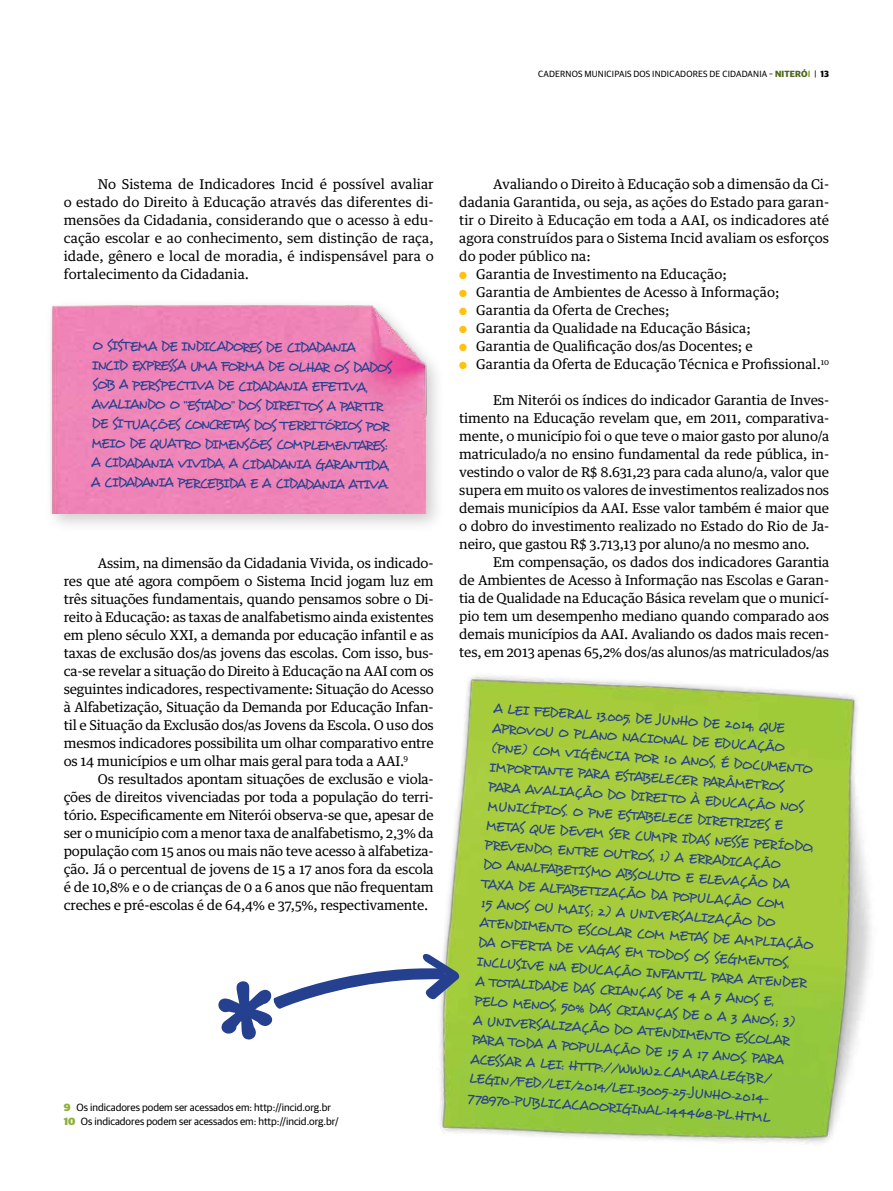
<style>
.page{position:relative;width:893px;height:1191px;background:#fff}
.page>*{position:absolute;margin:0;border:0;box-sizing:border-box;transform-origin:0 0}
.t1{font:13.5px/18px "Guardian Text Egyp";color:#000;text-align:justify}
.t2{font:13.5px/19.5px "Desyrel";letter-spacing:-.055em;color:#25408f}
.t3{font:10.5px/13.5px "Guardian Sans";color:#000}
.t4{font:9px "Guardian Sans";letter-spacing:.02em;color:#000}
.s1{font-weight:700;color:#4f681e}
.s2{font-weight:700;color:#90b03e}
.s3{font-weight:700}
.s4{font-weight:900;color:#90b03e}
</style>
<div class="page">
<div style="left:44px;top:296px;width:402px;height:237px;background:#000;opacity:.2"></div>
<img style="left:44px;top:296px;width:402px;height:217px">
<img style="left:440px;top:675px;width:431px;height:469px">
<div style="left:459px;top:272px;width:8px;height:7px;background:#ffc20e;border-radius:50%"></div>
<div style="left:459px;top:290px;width:8px;height:7px;background:#ffc20e;border-radius:50%"></div>
<div style="left:459px;top:308px;width:8px;height:7px;background:#ffc20e;border-radius:50%"></div>
<div style="left:459px;top:326px;width:8px;height:7px;background:#ffc20e;border-radius:50%"></div>
<div style="left:459px;top:344px;width:8px;height:7px;background:#ffc20e;border-radius:50%"></div>
<div style="left:459px;top:362px;width:8px;height:7px;background:#ffc20e;border-radius:50%"></div>
<svg style="left:218px;top:952px;width:243px;height:87px"></svg>
<p class="t4" style="left:538px;top:67px;width:292px">Cadernos Municipais dos I ndicadores de Cidadania – <span class="s1">NITERÓ</span><span class="s2">I</span> | <span class="s3">13</span></p>
<p class="t1" style="left:64px;top:174px;width:371px;text-indent:34px">No Sistema de Indicadores Incid é possível avaliar o estado do Direito à Educação através das diferentes di&shy;mensões da Cidadania, considerando que o acesso à edu&shy;cação escolar e ao conhecimento, sem distinção de raça, idade, gênero e local de moradia, é indispensável para o fortalecimento da Cidadania.</p>
<p class="t2" style="left:91px;top:337px;width:302px">O SISTEMA DE INDICADORES DE CIDADANIA INCID EXPRESSA UMA FORMA DE OLHAR OS DADOS SOB A PERSPECTIVA DE CIDADANIA EFETIVA, AVALIANDO O “ESTADO” DOS DIREITOS A PARTIR DE SITUAÇÕES CONCRETAS DOS TERRITÓRIOS POR MEIO DE QUATRO DIMENSÕES COMPLEMENTARES:<br>A CIDADANIA VIVIDA, A CIDADANIA GARANTIDA, A CIDADANIA PERCEBIDA E A CIDADANIA ATIVA.</p>
<p class="t1" style="left:64px;top:552px;width:371px;text-indent:34px">Assim, na dimensão da Cidadania Vivida, os indicado&shy;res que até agora compõem o Sistema Incid jogam luz em três situações fundamentais, quando pensamos sobre o Di&shy;reito à Educação: as taxas de analfabetismo ainda existentes em pleno século XXI, a demanda por educação infantil e as taxas de exclusão dos/as jovens das escolas. Com isso, bus&shy;ca-se revelar a situação do Direito à Educação na AAI com os seguintes indicadores, respectivamente: Situação do Acesso à Alfabetização, Situação da Demanda por Educação Infan&shy;til e Situação da Exclusão dos/as Jovens da Escola. O uso dos mesmos indicadores possibilita um olhar comparativo entre os 14 municípios e um olhar mais geral para toda a AAI.<sup>9</sup></p>
<p class="t1" style="left:64px;top:768px;width:371px;text-indent:34px">Os resultados apontam situações de exclusão e viola&shy;ções de direitos vivenciadas por toda a população do terri&shy;tório. Especificamente em Niterói observa-se que, apesar de ser o município com a menor taxa de analfabetismo, 2,3% da população com 15 anos ou mais não teve acesso à alfabetiza&shy;ção. Já o percentual de jovens de 15 a 17 anos fora da escola é de 10,8% e o de crianças de 0 a 6 anos que não frequentam creches e pré-escolas é de 64,4% e 37,5%, respectivamente.</p>
<p class="t3" style="left:64px;top:1100px;width:277px"><span class="s4">9</span> Os indicadores podem ser acessados em: http://incid.org.br<br><span class="s4">10</span> Os indicadores podem ser acessados em: http://incid.org.br/</p>
<p class="t1" style="left:493px;top:174px;width:337px">Avaliando o Direito à Educação sob a dimensão da Ci-</p>
<p class="t1" style="left:459px;top:192px;width:371px">dadania Garantida, ou seja, as ações do Estado para garan-</p>
<p class="t1" style="left:459px;top:210px;width:371px">tir o Direito à Educação em toda a AAI, os indicadores até</p>
<p class="t1" style="left:459px;top:228px;width:371px">agora construídos para o Sistema Incid avaliam os esforços</p>
<p class="t1" style="left:459px;top:246px;width:133px">do poder público na:</p>
<p class="t1" style="left:476px;top:264px;width:252px">Garantia de Investimento na Educação;</p>
<p class="t1" style="left:476px;top:282px;width:305px">Garantia de Ambientes de Acesso à Informação;</p>
<p class="t1" style="left:476px;top:300px;width:195px">Garantia da Oferta de Creches;</p>
<p class="t1" style="left:476px;top:318px;width:276px">Garantia da Qualidade na Educação Básica;</p>
<p class="t1" style="left:476px;top:336px;width:278px">Garantia de Qualificação dos/as Docentes; e</p>
<p class="t1" style="left:476px;top:354px;width:354px">Garantia da Oferta de Educação Técnica e Profissional.<sup>10</sup></p>
<p class="t1" style="left:459px;top:390px;width:371px;text-indent:34px">Em Niterói os índices do indicador Garantia de Inves&shy;timento na Educação revelam que, em 2011, comparativa&shy;mente, o município foi o que teve o maior gasto por aluno/a matriculado/a no ensino fundamental da rede pública, in&shy;vestindo o valor de R$ 8.631,23 para cada aluno/a, valor que supera em muito os valores de investimentos realizados nos demais municípios da AAI. Esse valor também é maior que o dobro do investimento realizado no Estado do Rio de Ja&shy;neiro, que gastou R$ 3.713,13 por aluno/a no mesmo ano.</p>
<p class="t1" style="left:459px;top:552px;width:371px;text-indent:34px">Em compensação, os dados dos indicadores Garantia de Ambientes de Acesso à Informação nas Escolas e Garan&shy;tia de Qualidade na Educação Básica revelam que o municí&shy;pio tem um desempenho mediano quando comparado aos demais municípios da AAI. Avaliando os dados mais recen&shy;tes, em 2013 apenas 65,2% dos/as alunos/as matriculados/as</p>
<p class="t2" style="left:494px;top:698px;width:337px;rotate:4deg">A LE I FE DE RAL 13.005, DE JUNHO DE 2014, QUE APROVOU O PLANO NACIONAL DE EDUCAÇÃO<br>(PN E) COM VIGÊNCIA POR 10 ANOS, É DOCUMENTO IMPORTANTE PARA ESTABELE CE R PARÂME TROS<br>PARA AVALIAÇÃO DO DIRE I TO À EDUCAÇÃO NOS MUNICÍPIOS. O PN E ESTABELE CE DIRE TRIZES E<br>ME TAS QUE DEVEM SE R CUMPR IDAS NESSE PE RÍODO, PREVENDO, ENTRE OUTROS, 1) A ERRADICAÇÃO<br>DO ANALFABE TISMO ABSOLUTO E ELEVAÇÃO DA TAXA DE ALFABE TIZAÇÃO DA POPULAÇÃO COM<br>15 ANOS OU MAIS; 2) A UNIVERSALIZAÇÃO DO ATENDIMENTO ESCOLAR COM METAS DE AMPLIAÇÃO DA OFE RTA DE VAGAS EM TODOS OS SEGMENTOS, INCLUSIVE NA EDUCAÇÃO INFANTIL PARA ATENDER A TOTALIDADE</p>
<p class="t2" style="left:476px;top:970px;width:323px;text-indent:97px;rotate:4deg">DAS CRIANÇAS DE 4 A 5 ANOS E, PELO MENOS, 50% DAS CRIANÇAS DE 0 A 3 ANOS; 3)<br>A UNIVERSALIZAÇÃO DO ATENDIMENTO ESCOLAR PARA TODA A POPULAÇÃO DE 15 A 17 ANOS. PARA ACESSAR A LE I: HTTP://WWW2.CAMARA.LEG.BR/<br>LE GIN/FED/LE I/2014/LE I-13005-25-JUNHO-2014- 778970-PUBLICACAOORIGINAL-144468-PL.HTML</p>
</div>
